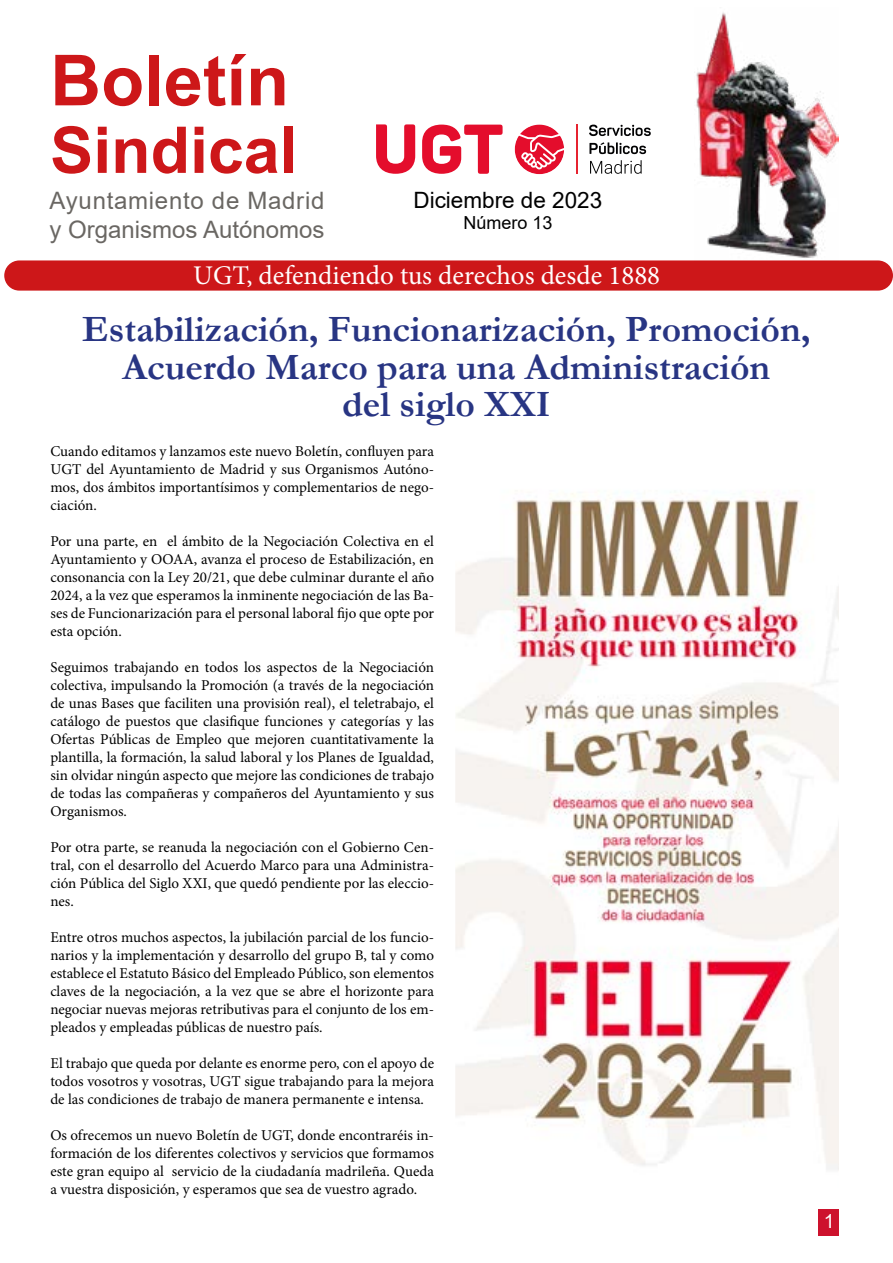
<style>
.page{position:relative;width:893px;height:1263px;background:#fff}
.page>*{position:absolute;margin:0;border:0;box-sizing:border-box;transform-origin:0 0}
.t1{font:700 70.5px "Arial";color:#cd1719}
.t2{font:700 64.5px "Arial";color:#cd1719}
.t3{font:700 37.5px/37.5px "Garamond";color:#283583;text-align:center}
.t4{font:27px "Minion Pro";color:#fff}
.t5{font:24px/28.8px "Arial";letter-spacing:.005em;color:#6a6763}
.t6{font:22.5px "Arial";color:#000}
.t7{font:19.5px "Arial";color:#fff}
.t8{font:18px "Arial";color:#000}
.t9{font:15px/18px "Minion Pro";color:#000;text-align:justify}
</style>
<div class="page">
<img style="left:455px;top:492px;width:384px;height:678px">
<div style="left:4px;top:260px;width:889px;height:31px;background:#cd1719;border-radius:15px"></div>
<img style="left:695px;top:12px;width:144px;height:249px">
<div style="left:818px;top:1209px;width:21px;height:26px;background:#cd122d"></div>
<svg style="left:376px;top:124px;width:39px;height:50px"></svg>
<svg style="left:422px;top:125px;width:81px;height:49px"></svg>
<svg style="left:514px;top:124px;width:50px;height:51px"></svg>
<hr style="left:576px;top:125px;width:2px;height:49px;background:#e62330">
<svg style="left:589px;top:125px;width:62px;height:11px"></svg>
<svg style="left:589px;top:142px;width:57px;height:12px"></svg>
<svg style="left:590px;top:160px;width:52px;height:14px"></svg>
<h1 class="t1" style="left:50px;top:31px;width:240px">Boletín</h1>
<h2 class="t2" style="left:50px;top:105px;width:249px">Sindical</h2>
<h3 class="t5" style="left:50px;top:186px;width:276px">Ayuntamiento de Madrid y Organismos Autónomos</h3>
<h3 class="t4" style="left:193px;top:257px;width:469px">UGT, defendiendo tus derechos desde 1888</h3>
<h3 class="t6" style="left:413px;top:184px;width:190px">Diciembre de 2023</h3>
<p class="t8" style="left:463px;top:211px;width:91px">Número 13</p>
<h3 class="t3" style="left:82px;top:311px;width:730px">Estabilización, Funcionarización, Promoción,<br>Acuerdo Marco para una Administración<br>del siglo XXI</h3>
<p class="t9" style="left:50px;top:443px;width:385px">Cuando editamos y lanzamos este nuevo Boletín, confluyen para UGT del Ayuntamiento de Madrid y sus Organismos Autóno&shy;mos, dos ámbitos importantísimos y complementarios de nego&shy;ciación.</p>
<p class="t9" style="left:50px;top:533px;width:385px">Por una parte, en el ámbito de la Negociación Colectiva en el Ayuntamiento y OOAA, avanza el proceso de Estabilización, en consonancia con la Ley 20/21, que debe culminar durante el año 2024, a la vez que esperamos la inminente negociación de las Ba&shy;ses de Funcionarización para el personal laboral fijo que opte por esta opción.</p>
<p class="t9" style="left:50px;top:659px;width:385px">Seguimos trabajando en todos los aspectos de la Negociación colectiva, impulsando la Promoción (a través de la negociación de unas Bases que faciliten una provisión real), el teletrabajo, el catálogo de puestos que clasifique funciones y categorías y las Ofertas Públicas de Empleo que mejoren cuantitativamente la plantilla, la formación, la salud laboral y los Planes de Igualdad, sin olvidar ningún aspecto que mejore las condiciones de trabajo de todas las compañeras y compañeros del Ayuntamiento y sus Organismos.</p>
<p class="t9" style="left:50px;top:839px;width:385px">Por otra parte, se reanuda la negociación con el Gobierno Cen&shy;tral, con el desarrollo del Acuerdo Marco para una Administra&shy;ción Pública del Siglo XXI, que quedó pendiente por las eleccio&shy;nes.</p>
<p class="t9" style="left:50px;top:929px;width:385px">Entre otros muchos aspectos, la jubilación parcial de los funcio&shy;narios y la implementación y desarrollo del grupo B, tal y como establece el Estatuto Básico del Empleado Público, son elementos claves de la negociación, a la vez que se abre el horizonte para negociar nuevas mejoras retributivas para el conjunto de los em&shy;pleados y empleadas públicas de nuestro país.</p>
<p class="t9" style="left:50px;top:1055px;width:385px">El trabajo que queda por delante es enorme pero, con el apoyo de todos vosotros y vosotras, UGT sigue trabajando para la mejora de las condiciones de trabajo de manera permanente e intensa.</p>
<p class="t9" style="left:50px;top:1127px;width:385px">Os ofrecemos un nuevo Boletín de UGT, donde encontraréis in&shy;formación de los diferentes colectivos y servicios que formamos este gran equipo al servicio de la ciudadanía madrileña. Queda a vuestra disposición, y esperamos que sea de vuestro agrado.</p>
<h3 class="t7" style="left:824px;top:1208px;width:12px">1</h3>
</div>
